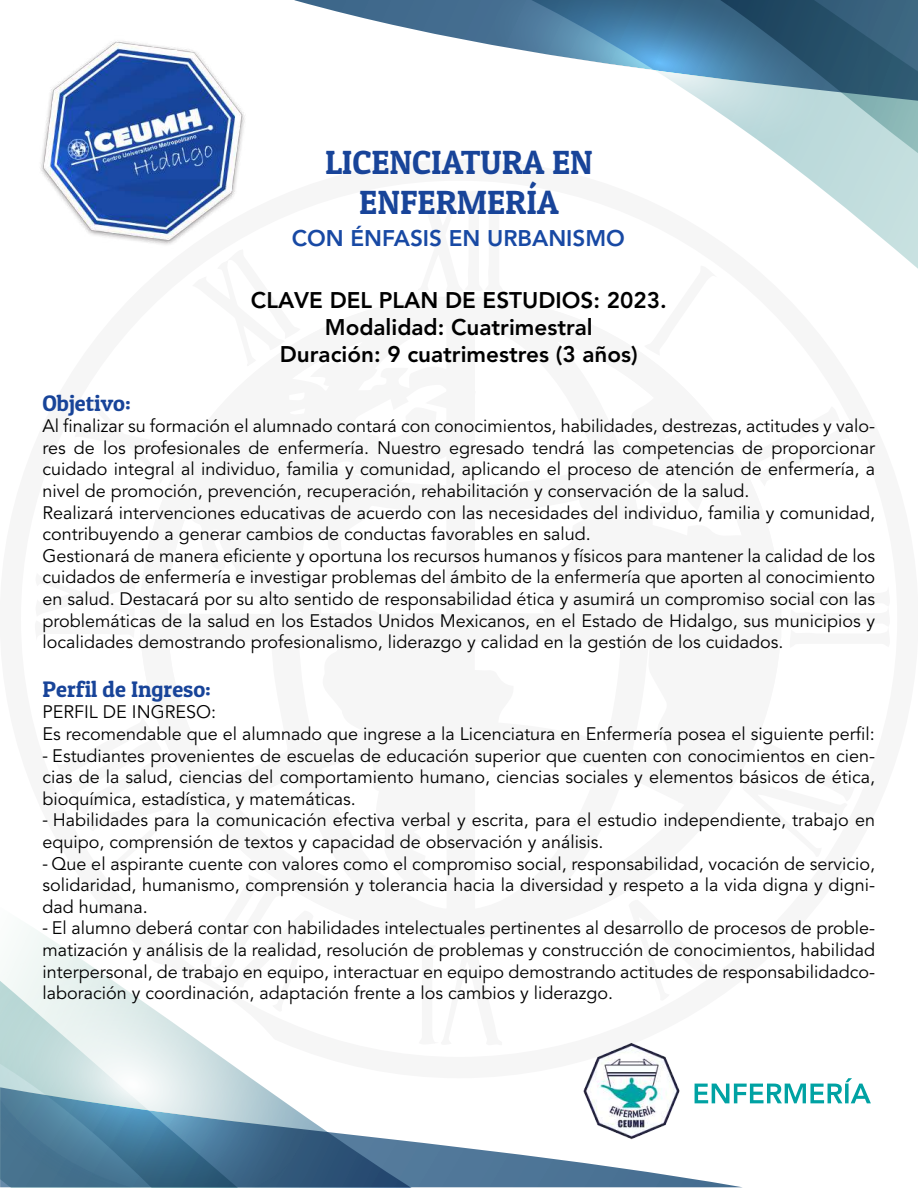
<style>
.page{position:relative;width:918px;height:1188px;background:#fff}
.page>*{position:absolute;margin:0;border:0;box-sizing:border-box;transform-origin:0 0}
.t1{font:33.6px/40.2px "Patua One";color:#184499;text-align:center}
.t2{font:800 22.5px/27px "Avenir";color:#000;text-align:center}
.t3{font:22.5px "Patua One";color:#184499}
.t4{font:800 22.5px "Avenir";color:#1849a4}
.t5{font:18px/21.6px "Avenir";color:#000}
.s1{font-family:"Myriad Pro"}
</style>
<div class="page">
<svg style="left:294px;top:0;width:624px;height:159px"></svg>
<svg style="left:489px;top:0;width:340px;height:147px"></svg>
<img style="left:42px;top:40px;width:203px;height:119px">
<svg style="left:40px;top:159px;width:878px;height:110px"></svg>
<svg style="left:17px;top:928px;width:724px;height:259px"></svg>
<svg style="left:0;top:958px;width:300px;height:229px"></svg>
<img style="left:574px;top:1030px;width:116px;height:116px">
<svg style="left:692px;top:1075px;width:179px;height:31px"></svg>
<h1 class="t1" style="left:325px;top:142px;width:269px">LICENCIATURA EN<br>ENFERMERÍA</h1>
<p class="t4" style="left:292px;top:222px;width:335px">CON ÉNFASIS EN URBANISMO</p>
<p class="t2" style="left:251px;top:288px;width:417px">CLAVE DEL PLAN DE ESTUDIOS: 2023.<br>Modalidad: Cuatrimestral<br>Duración: 9 cuatrimestres (3 años)</p>
<p class="t3" style="left:43px;top:389px;width:90px">Objetivo:</p>
<p class="t5" style="left:43px;top:416px;width:834px">Al finalizar su formación el alumnado contará con conocimientos, habilidades, destrezas, actitudes y valo&shy;res de los profesionales de enfermería. Nuestro egresado tendrá las competencias de proporcionar cuidado integral al individuo, familia y comunidad, aplicando el proceso de atención de enfermería, a nivel de promoción, prevención, recuperación, rehabilitación y conservación de la salud.<br>Realizará intervenciones educativas de acuerdo con las necesidades del individuo, familia y comunidad, contribuyendo a generar cambios de conductas favorables en salud.<br>Gestionará de manera eficiente y oportuna los recursos humanos y físicos para mantener la calidad de los cuidados de enfermería e investigar problemas del ámbito de la enfermería que aporten al conocimiento en salud. Destacará por su alto sentido de responsabilidad ética y asumirá un compromiso social con las problemáticas de la salud en los Estados Unidos Mexicanos, en el Estado de Hidalgo, sus municipios y localidades demostrando profesionalismo, liderazgo y calidad en la gestión de los cuidados.</p>
<p class="t3" style="left:43px;top:675px;width:170px">Perfil de Ingreso:</p>
<p class="t5" style="left:43px;top:702px;width:834px">PERFIL DE INGRESO:<br>Es recomendable que el alumnado que ingrese a la Licenciatura en Enfermería posea el siguiente perfil:</p>
<p class="t5" style="left:43px;top:745px;width:834px;text-align:justify"><span class="s1">-</span> Estudiantes provenientes de escuelas de educación superior que cuenten con conocimientos en cien&shy;cias de la salud, ciencias del comportamiento humano, ciencias sociales y elementos básicos de ética, bioquímica, estadística, y matemáticas.</p>
<p class="t5" style="left:43px;top:810px;width:834px"><span class="s1">-</span> Habilidades para la comunicación efectiva verbal y escrita, para el estudio independiente, trabajo en equipo, comprensión de textos y capacidad de observación y análisis.</p>
<p class="t5" style="left:43px;top:853px;width:834px;text-align:justify"><span class="s1">-</span> Que el aspirante cuente con valores como el compromiso social, responsabilidad, vocación de servicio, solidaridad, humanismo, comprensión y tolerancia hacia la diversidad y respeto a la vida digna y digni&shy;dad humana.</p>
<p class="t5" style="left:43px;top:918px;width:834px;text-align:justify"><span class="s1">-</span> El alumno deberá contar con habilidades intelectuales pertinentes al desarrollo de procesos de proble&shy;matización y análisis de la realidad, resolución de problemas y construcción de conocimientos, habilidad interpersonal, de trabajo en equipo, interactuar en equipo demostrando actitudes de responsabilidadco&shy;laboración y coordinación, adaptación frente a los cambios y liderazgo.</p>
</div>
